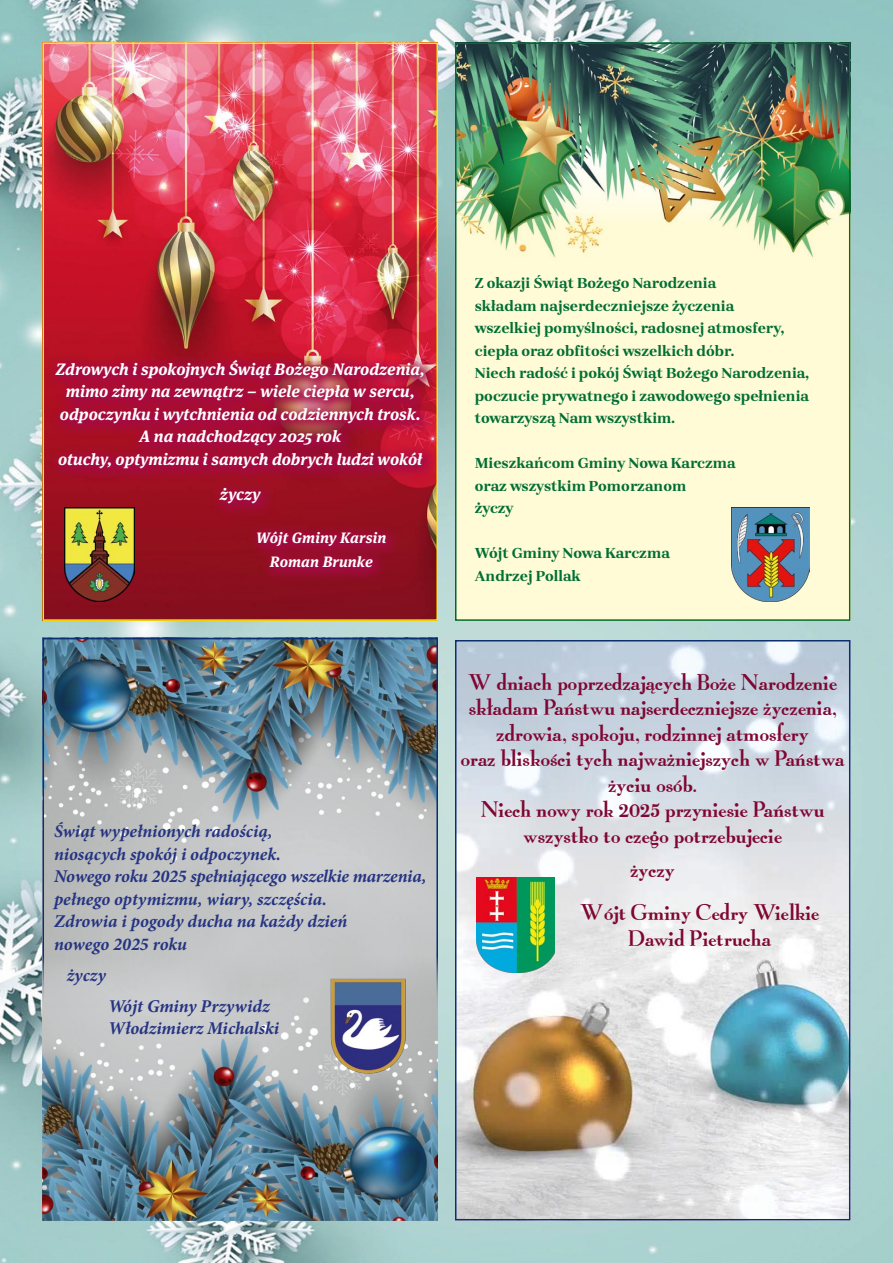
<style>
.page{position:relative;width:893px;height:1263px;background:#fff}
.page>*{position:absolute;margin:0;border:0;box-sizing:border-box;transform-origin:0 0}
.t1{font:21px/25.5px "EFN Agapes";color:#7f0632;text-align:center}
.t2{font:italic 700 18px/22.5px "Minion Pro";color:#253482}
.t3{font:italic 700 16.5px/22.5px "Meta Serif Pro";color:#fff;text-align:center}
.t4{font:700 15px/22.5px "Brygada 1918";color:#006e34}
.t5{font:italic 700 15px/24px "Meta Serif Pro";letter-spacing:.01em;color:#fff;text-align:center}
</style>
<div class="page">
<img style="left:0;top:0;width:893px;height:1263px">
<img style="left:43px;top:1011px;width:395px;height:209px">
<img style="left:46px;top:641px;width:389px;height:367px">
<div style="left:43px;top:638px;width:395px;height:373px;border:2px solid #0c2f6f"></div>
<img style="left:458px;top:643px;width:389px;height:574px">
<div style="left:455px;top:640px;width:395px;height:580px;border:2px solid #0c2f6f"></div>
<img style="left:46px;top:46px;width:389px;height:572px">
<svg style="left:245px;top:553px;width:214px;height:82px;background:#99444c"></svg>
<svg style="left:43px;top:347px;width:412px;height:206px;background:#a61b36"></svg>
<img style="left:65px;top:508px;width:70px;height:93px">
<img style="left:458px;top:46px;width:389px;height:85px">
<svg style="left:455px;top:131px;width:395px;height:490px;background:#e2e9c1"></svg>
<img style="left:731px;top:507px;width:78px;height:94px">
<img style="left:331px;top:978px;width:75px;height:95px">
<img style="left:477px;top:878px;width:77px;height:95px">
<p class="t3" style="left:56px;top:356px;width:371px">Zdrowych i spokojnych Świąt Bożego Narodzenia, mimo zimy na zewnątrz – wiele ciepła w sercu, odpoczynku i wytchnienia od codziennych trosk.<br>A na nadchodzący 2025 rok<br>otuchy, optymizmu i samych dobrych ludzi wokół</p>
<p class="t3" style="left:220px;top:482px;width:42px">życzy</p>
<p class="t5" style="left:256px;top:524px;width:132px">Wójt Gminy Karsin<br>Roman Brunke</p>
<p class="t2" style="left:54px;top:820px;width:374px">Świąt wypełnionych radością,<br>niosących spokój i odpoczynek.<br>Nowego roku 2025 spełniającego wszelkie marzenia, pełnego optymizmu, wiary, szczęścia.<br>Zdrowia i pogody ducha na każdy dzień<br>nowego 2025 roku</p>
<p class="t2" style="left:67px;top:963px;width:41px">życzy</p>
<p class="t2" style="left:108px;top:994px;width:173px">Wójt Gminy Przywidz<br>Włodzimierz Michalski</p>
<p class="t4" style="left:475px;top:274px;width:336px">Z okazji Świąt Bożego Narodzenia<br>składam najserdeczniejsze życzenia<br>wszelkiej pomyślności, radosnej atmosfery, ciepła oraz obfitości wszelkich dóbr.<br>Niech radość i pokój Świąt Bożego Narodzenia, poczucie prywatnego i zawodowego spełnienia towarzyszą Nam wszystkim.</p>
<p class="t4" style="left:475px;top:454px;width:262px">Mieszkańcom Gminy Nowa Karczma oraz wszystkim Pomorzanom<br>życzy</p>
<p class="t4" style="left:475px;top:544px;width:197px">Wójt Gminy Nowa Karczma<br>Andrzej Pollak</p>
<p class="t1" style="left:461px;top:670px;width:386px">W dniach poprzedzających Boże Narodzenie składam Państwu najserdeczniejsze życzenia, zdrowia, spokoju, rodzinnej atmosfery<br>oraz bliskości tych najważniejszych w Państwa życiu osób.<br>Niech nowy rok 2025 przyniesie Państwu wszystko to czego potrzebujecie</p>
<h1 class="t1" style="left:630px;top:857px;width:46px">życzy</h1>
<h1 class="t1" style="left:581px;top:900px;width:240px">Wójt Gminy Cedry Wielkie<br>Dawid Pietrucha</h1>
</div>
